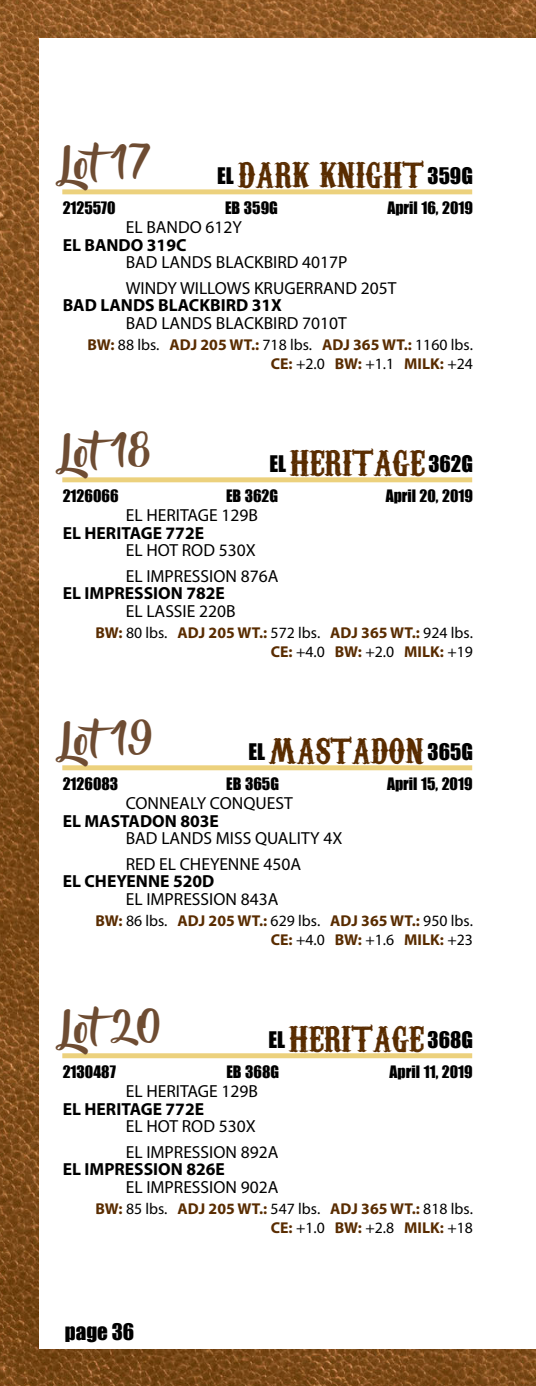
<style>
.page{position:relative;width:536px;height:1386px;background:#fff}
.page>*{position:absolute;margin:0;border:0;box-sizing:border-box;transform-origin:0 0}
.t1{font:39.38px "Beyond The Mountains";letter-spacing:-.03em;color:#6e4c32}
.t2{font:35px "Carnivalee Freakshow";color:#592c00}
.t3{font:21px "Impact";color:#000}
.t4{font:17.5px/25.4px "Myriad Pro";color:#000}
.t5{font:700 17.5px "Myriad Pro";color:#000}
.t6{font:700 15.75px/18.9px "Myriad Pro";color:#592c00;text-align:right}
.t7{font:15.75px "Impact";color:#000}
.s1{font-family:"Impact";font-size:21px;color:#000}
.s2{font-weight:400;color:#000}
</style>
<div class="page">
<img style="left:0;top:0;width:536px;height:1386px">
<div style="left:39px;top:39px;width:497px;height:1310px;background:#fff"></div>
<div style="left:62px;top:765px;width:410px;height:5px;background:#ecd17d"></div>
<div style="left:62px;top:1053px;width:410px;height:5px;background:#ecd17d"></div>
<div style="left:62px;top:477px;width:410px;height:5px;background:#ecd17d"></div>
<div style="left:62px;top:189px;width:410px;height:5px;background:#ecd17d"></div>
<h1 class="t1" style="left:62px;top:142px;width:90px">Lot17</h1>
<h2 class="t2" style="left:217px;top:152px;width:257px"><span class="s1">EL</span> DARK KNIGHT <span class="s1">359G</span></h2>
<p class="t7" style="left:63px;top:196px;width:54px">2125570</p>
<p class="t7" style="left:225px;top:196px;width:54px">EB 359G</p>
<p class="t7" style="left:387px;top:196px;width:87px">April 16, 2019</p>
<p class="t4" style="left:126px;top:215px;width:118px">EL BANDO 612Y</p>
<p class="t5" style="left:63px;top:234px;width:125px">EL BANDO 319C</p>
<p class="t4" style="left:126px;top:250px;width:272px">BAD LANDS BLACKBIRD 4017P<br>WINDY WILLOWS KRUGERRAND 205T</p>
<p class="t5" style="left:63px;top:294px;width:221px">BAD LANDS BLACKBIRD 31X</p>
<p class="t4" style="left:126px;top:310px;width:222px">BAD LANDS BLACKBIRD 7010T</p>
<p class="t6" style="left:87px;top:335px;width:387px">BW: <span class="s2">88 lbs.</span> ADJ 205 WT.: <span class="s2">718 lbs.</span> ADJ 365 WT.: <span class="s2">1160 lbs.<br></span>CE: <span class="s2">+2.0</span> BW: <span class="s2">+1.1</span> MILK: <span class="s2">+24</span></p>
<h1 class="t1" style="left:62px;top:430px;width:91px">Lot18</h1>
<h2 class="t2" style="left:269px;top:440px;width:205px"><span class="s1">EL</span> HERITAGE <span class="s1">362G</span></h2>
<p class="t7" style="left:63px;top:484px;width:57px">2126066</p>
<p class="t7" style="left:226px;top:484px;width:54px">EB 362G</p>
<p class="t7" style="left:385px;top:484px;width:89px">April 20, 2019</p>
<p class="t4" style="left:126px;top:503px;width:134px">EL HERITAGE 129B</p>
<p class="t5" style="left:63px;top:522px;width:143px">EL HERITAGE 772E</p>
<p class="t4" style="left:126px;top:538px;width:154px">EL HOT ROD 530X<br>EL IMPRESSION 876A</p>
<p class="t5" style="left:63px;top:582px;width:164px">EL IMPRESSION 782E</p>
<p class="t4" style="left:126px;top:598px;width:111px">EL LASSIE 220B</p>
<p class="t6" style="left:96px;top:623px;width:378px">BW: <span class="s2">80 lbs.</span> ADJ 205 WT.: <span class="s2">572 lbs.</span> ADJ 365 WT.: <span class="s2">924 lbs.<br></span>CE: <span class="s2">+4.0</span> BW: <span class="s2">+2.0</span> MILK: <span class="s2">+19</span></p>
<h1 class="t1" style="left:62px;top:718px;width:92px">Lot19</h1>
<h2 class="t2" style="left:248px;top:728px;width:226px"><span class="s1">EL</span> MASTADON <span class="s1">365G</span></h2>
<p class="t7" style="left:63px;top:772px;width:57px">2126083</p>
<p class="t7" style="left:226px;top:772px;width:54px">EB 365G</p>
<p class="t7" style="left:387px;top:772px;width:87px">April 15, 2019</p>
<p class="t4" style="left:126px;top:790px;width:168px">CONNEALY CONQUEST</p>
<p class="t5" style="left:63px;top:809px;width:158px">EL MASTADON 803E</p>
<p class="t4" style="left:126px;top:825px;width:218px">BAD LANDS MISS QUALITY 4X<br>RED EL CHEYENNE 450A</p>
<p class="t5" style="left:63px;top:870px;width:153px">EL CHEYENNE 520D</p>
<p class="t4" style="left:126px;top:886px;width:154px">EL IMPRESSION 843A</p>
<p class="t6" style="left:96px;top:911px;width:378px">BW: <span class="s2">86 lbs.</span> ADJ 205 WT.: <span class="s2">629 lbs.</span> ADJ 365 WT.: <span class="s2">950 lbs.<br></span>CE: <span class="s2">+4.0</span> BW: <span class="s2">+1.6</span> MILK: <span class="s2">+23</span></p>
<h1 class="t1" style="left:62px;top:1006px;width:101px">Lot20</h1>
<h2 class="t2" style="left:268px;top:1016px;width:206px"><span class="s1">EL</span> HERITAGE <span class="s1">368G</span></h2>
<p class="t7" style="left:63px;top:1060px;width:55px">2130487</p>
<p class="t7" style="left:226px;top:1060px;width:54px">EB 368G</p>
<p class="t7" style="left:389px;top:1060px;width:85px">April 11, 2019</p>
<p class="t4" style="left:126px;top:1078px;width:134px">EL HERITAGE 129B</p>
<p class="t5" style="left:63px;top:1097px;width:143px">EL HERITAGE 772E</p>
<p class="t4" style="left:126px;top:1113px;width:154px">EL HOT ROD 530X<br>EL IMPRESSION 892A</p>
<p class="t5" style="left:63px;top:1158px;width:164px">EL IMPRESSION 826E</p>
<p class="t4" style="left:126px;top:1174px;width:154px">EL IMPRESSION 902A</p>
<p class="t6" style="left:96px;top:1199px;width:378px">BW: <span class="s2">85 lbs.</span> ADJ 205 WT.: <span class="s2">547 lbs.</span> ADJ 365 WT.: <span class="s2">818 lbs.<br></span>CE: <span class="s2">+1.0</span> BW: <span class="s2">+2.8</span> MILK: <span class="s2">+18</span></p>
<p class="t3" style="left:65px;top:1315px;width:71px">page 36</p>
</div>
